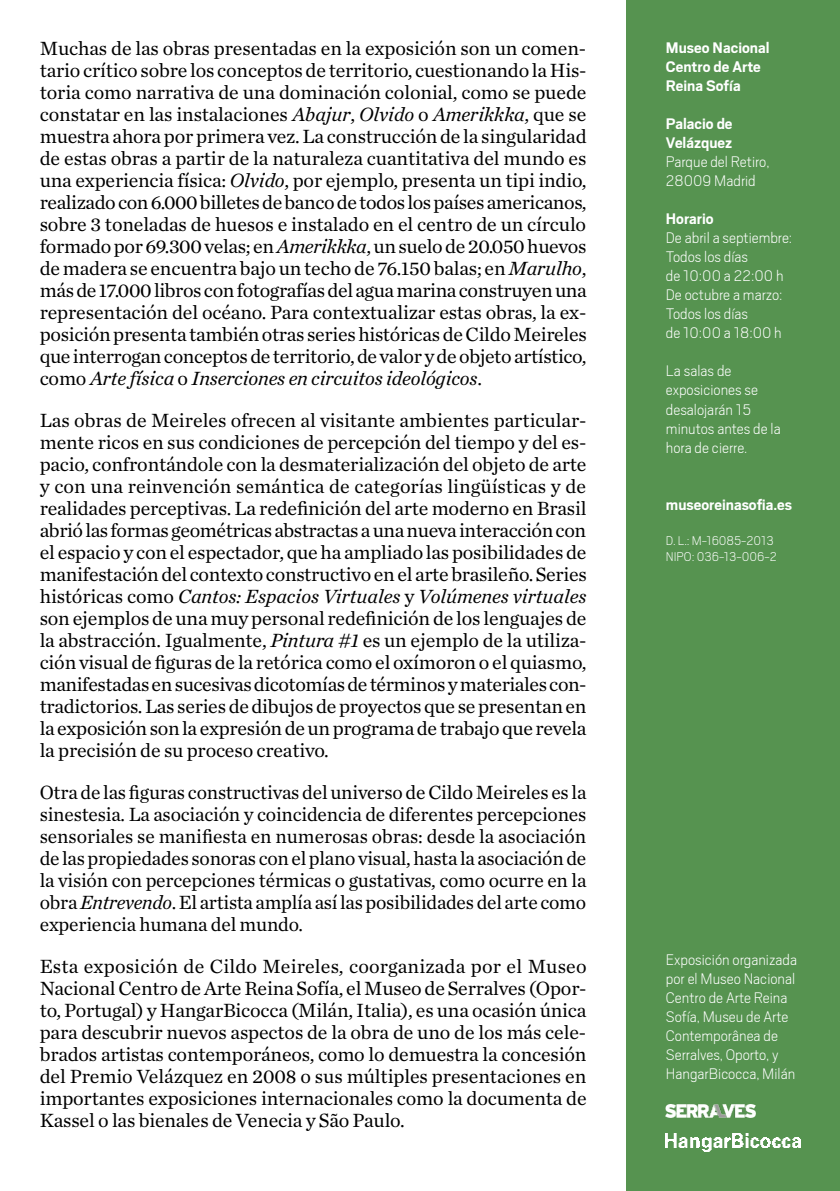
<style>
.page{position:relative;width:840px;height:1191px;background:#fff}
.page>*{position:absolute;margin:0;border:0;box-sizing:border-box;transform-origin:0 0}
.t1{font:20px/22px "Chronicle Text G1";letter-spacing:-.01em;color:#000;text-align:justify}
.t2{font:200 17px/19px "Scout";color:#fff}
.t3{font:700 17px/19px "Scout";color:#fff}
.t4{font:200 14px/16px "Scout";color:#fff}
.s1{font-style:italic}
</style>
<div class="page">
<div style="left:626px;top:0;width:213px;height:1191px;background:#569350"></div>
<img style="left:665px;top:1133px;width:134px;height:18px">
<img style="left:665px;top:1104px;width:90px;height:13px">
<p class="t1" style="left:40px;top:37px;width:548px">Muchas de las obras presentadas en la exposición son un comen&shy;tario crítico sobre los conceptos de territorio, cuestionando la His&shy;toria como narrativa de una dominación colonial, como se puede constatar en las instalaciones <span class="s1">Abajur</span>, <span class="s1">Olvido</span> o <span class="s1">Amerikkka</span>, que se muestra ahora por primera vez. La construcción de la singularidad de estas obras a partir de la naturaleza cuantitativa del mundo es una experiencia física: <span class="s1">Olvido</span>, por ejemplo, presenta un tipi indio, realizado con 6.000 billetes de banco de todos los países americanos, sobre 3 toneladas de huesos e instalado en el centro de un círculo formado por 69.300 velas; en <span class="s1">Amerikkka</span>, un suelo de 20.050 huevos de madera se encuentra bajo un techo de 76.150 balas; en <span class="s1">Marulho</span>, más de 17.000 libros con fotografías del agua marina construyen una representación del océano. Para contextualizar estas obras, la ex&shy;posición presenta también otras series históricas de Cildo Meireles que interrogan conceptos de territorio, de valor y de objeto artístico, como <span class="s1">Arte física</span> o <span class="s1">Inserciones en circuitos ideológicos</span>.</p>
<p class="t1" style="left:40px;top:409px;width:548px">Las obras de Meireles ofrecen al visitante ambientes particular&shy;mente ricos en sus condiciones de percepción del tiempo y del es&shy;pacio, confrontándole con la desmaterialización del objeto de arte y con una reinvención semántica de categorías lingüísticas y de realidades perceptivas. La redefinición del arte moderno en Brasil abrió las formas geométricas abstractas a una nueva interacción con el espacio y con el espectador, que ha ampliado las posibilidades de manifestación del contexto constructivo en el arte brasileño. Series históricas como <span class="s1">Cantos: Espacios Virtuales</span> y <span class="s1">Volúmenes virtuales </span>son ejemplos de una muy personal redefinición de los lenguajes de la abstracción. Igualmente, <span class="s1">Pintura #1</span> es un ejemplo de la utiliza&shy;ción visual de figuras de la retórica como el oxímoron o el quiasmo, manifestadas en sucesivas dicotomías de términos y materiales con&shy;tradictorios. Las series de dibujos de proyectos que se presentan en la exposición son la expresión de un programa de trabajo que revela la precisión de su proceso creativo.</p>
<p class="t1" style="left:40px;top:780px;width:548px">Otra de las figuras constructivas del universo de Cildo Meireles es la sinestesia. La asociación y coincidencia de diferentes percepciones sensoriales se manifiesta en numerosas obras: desde la asociación de las propiedades sonoras con el plano visual, hasta la asociación de la visión con percepciones térmicas o gustativas, como ocurre en la obra <span class="s1">Entrevendo</span>. El artista amplía así las posibilidades del arte como experiencia humana del mundo.</p>
<p class="t1" style="left:40px;top:954px;width:548px">Esta exposición de Cildo Meireles, coorganizada por el Museo Nacional Centro de Arte Reina Sofía, el Museo de Serralves (Opor&shy;to, Portugal) y HangarBicocca (Milán, Italia), es una ocasión única para descubrir nuevos aspectos de la obra de uno de los más cele&shy;brados artistas contemporáneos, como lo demuestra la concesión del Premio Velázquez en 2008 o sus múltiples presentaciones en importantes exposiciones internacionales como la documenta de Kassel o las bienales de Venecia y São Paulo.</p>
<p class="t3" style="left:665px;top:38px;width:105px">Museo Nacional<br>Centro de Arte<br>Reina Sofía</p>
<p class="t3" style="left:665px;top:114px;width:68px">Palacio de<br>Velázquez</p>
<p class="t2" style="left:665px;top:152px;width:105px">Parque del Retiro,<br>28009 Madrid</p>
<p class="t3" style="left:665px;top:209px;width:49px">Horario</p>
<p class="t2" style="left:665px;top:228px;width:128px">De abril a septiembre:<br>Todos los días<br>de 10:00 a 22:00 h<br>De octubre a marzo:<br>Todos los días<br>de 10:00 a 18:00 h</p>
<p class="t2" style="left:665px;top:361px;width:116px">La salas de exposiciones se desalojarán 15 minutos antes de la hora de cierre.</p>
<p class="t3" style="left:665px;top:494px;width:127px">museoreinasofia.es</p>
<p class="t4" style="left:665px;top:532px;width:112px">D. L.: M-16085-2013<br>NIPO: 036-13-006-2</p>
<p class="t2" style="left:665px;top:949px;width:133px">Exposición organizada por el Museo Nacional<br>Centro de Arte Reina<br>Sofía, Museu de Arte<br>Contemporânea de<br>Serralves, Oporto, y<br>HangarBicocca, Milán</p>
</div>
